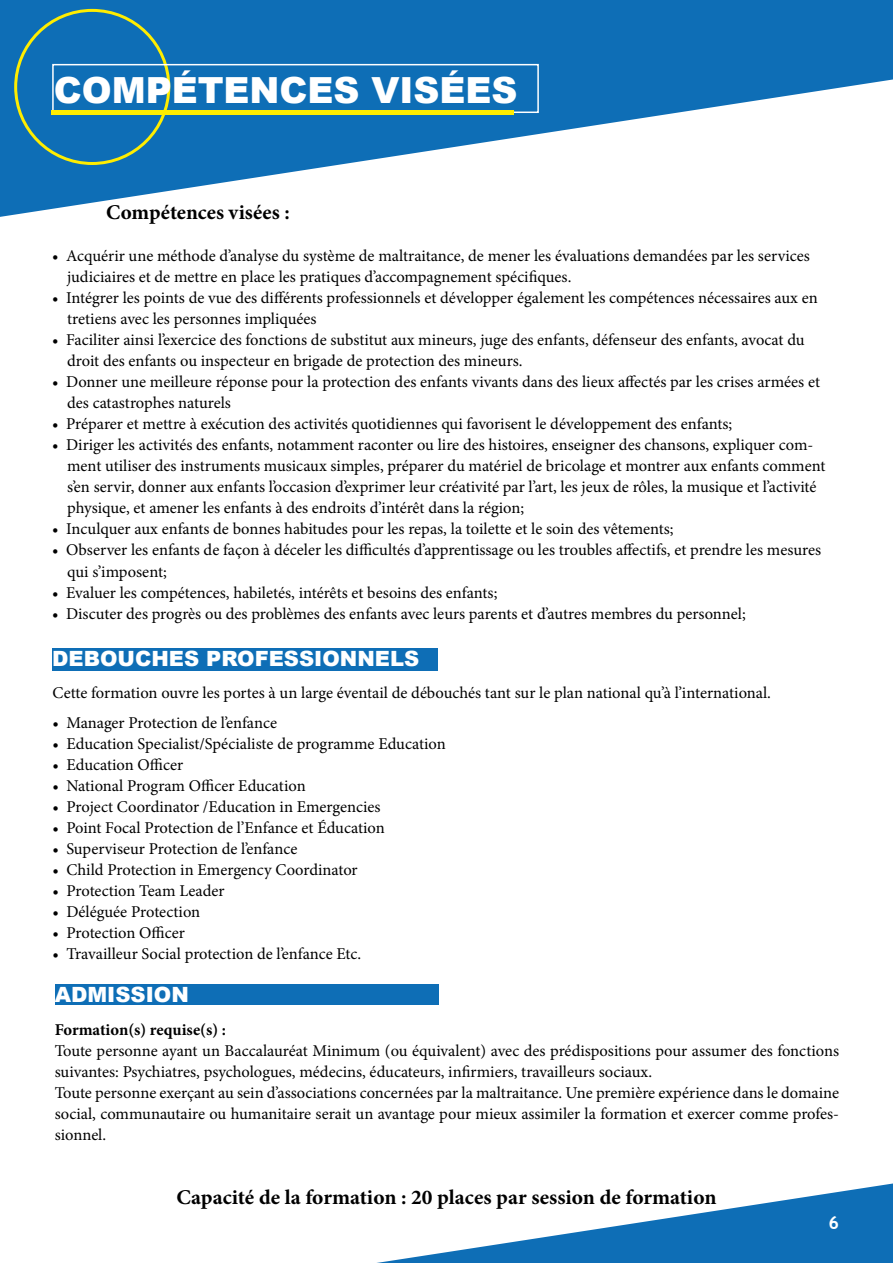
<style>
.page{position:relative;width:893px;height:1263px;background:#fff}
.page>*{position:absolute;margin:0;border:0;box-sizing:border-box;transform-origin:0 0}
.t1{font:900 36px "Arial";color:#fff}
.t2{font:700 21px "Minion Pro";color:#000}
.t3{font:900 21px "Arial";color:#fff}
.t4{font:700 18px "Trebuchet MS";color:#fff}
.t5{font:16.5px/21px "Minion Pro";color:#000}
.t6{font:700 16.5px "Minion Pro";letter-spacing:-.005em;color:#000}
</style>
<div class="page">
<svg style="left:377px;top:1183px;width:516px;height:80px"></svg>
<div style="left:52px;top:648px;width:385px;height:22px;background:#0e6eb6"></div>
<svg style="left:0;top:0;width:893px;height:217px;fill:#0e6eb6"></svg>
<div style="left:55px;top:984px;width:384px;height:20px;background:#0e6eb6"></div>
<div style="left:14px;top:9px;width:156px;height:156px;border:3px solid #ffed00;border-radius:50%"></div>
<div style="left:52px;top:64px;width:487px;height:49px;border:2px solid #fff"></div>
<div style="left:51px;top:110px;width:463px;height:5px;background:#ffed00"></div>
<h1 class="t1" style="left:54px;top:64px;width:465px">COMPÉTENCES VISÉES</h1>
<p class="t2" style="left:106px;top:198px;width:185px">Compétences visées :</p>
<p class="t5" style="left:67px;top:246px;width:744px;text-indent:-15px">• Acquérir une méthode d’analyse du système de maltraitance, de mener les évaluations demandées par les services judiciaires et de mettre en place les pratiques d’accompagnement spécifiques.</p>
<p class="t5" style="left:67px;top:288px;width:752px;text-indent:-15px">• Intégrer les points de vue des différents professionnels et développer également les compétences nécessaires aux en tretiens avec les personnes impliquées</p>
<p class="t5" style="left:67px;top:330px;width:739px;text-indent:-15px">• Faciliter ainsi l’exercice des fonctions de substitut aux mineurs, juge des enfants, défenseur des enfants, avocat du droit des enfants ou inspecteur en brigade de protection des mineurs.</p>
<p class="t5" style="left:67px;top:372px;width:754px;text-indent:-15px">• Donner une meilleure réponse pour la protection des enfants vivants dans des lieux affectés par les crises armées et des catastrophes naturels</p>
<p class="t5" style="left:52px;top:414px;width:682px">• Préparer et mettre à exécution des activités quotidiennes qui favorisent le développement des enfants;</p>
<p class="t5" style="left:67px;top:435px;width:760px;text-indent:-15px">• Diriger les activités des enfants, notamment raconter ou lire des histoires, enseigner des chansons, expliquer com&shy;ment utiliser des instruments musicaux simples, préparer du matériel de bricolage et montrer aux enfants comment s’en servir, donner aux enfants l’occasion d’exprimer leur créativité par l’art, les jeux de rôles, la musique et l’activité physique, et amener les enfants à des endroits d’intérêt dans la région;</p>
<p class="t5" style="left:52px;top:519px;width:623px">• Inculquer aux enfants de bonnes habitudes pour les repas, la toilette et le soin des vêtements;</p>
<p class="t5" style="left:67px;top:540px;width:755px;text-indent:-15px">• Observer les enfants de façon à déceler les difficultés d’apprentissage ou les troubles affectifs, et prendre les mesures qui s’imposent;</p>
<p class="t5" style="left:52px;top:582px;width:447px">• Evaluer les compétences, habiletés, intérêts et besoins des enfants;</p>
<p class="t5" style="left:52px;top:603px;width:695px">• Discuter des progrès ou des problèmes des enfants avec leurs parents et d’autres membres du personnel;</p>
<p class="t3" style="left:52px;top:643px;width:369px">DEBOUCHES PROFESSIONNELS</p>
<p class="t5" style="left:52px;top:682px;width:720px">Cette formation ouvre les portes à un large éventail de débouchés tant sur le plan national qu’à l’international.</p>
<p class="t5" style="left:52px;top:712px;width:226px">• Manager Protection de l’enfance</p>
<p class="t5" style="left:52px;top:733px;width:395px">• Education Specialist/Spécialiste de programme Education</p>
<p class="t5" style="left:52px;top:754px;width:132px">• Education Officer</p>
<p class="t5" style="left:52px;top:775px;width:255px">• National Program Officer Education</p>
<p class="t5" style="left:52px;top:796px;width:330px">• Project Coordinator /Education in Emergencies</p>
<p class="t5" style="left:52px;top:817px;width:334px">• Point Focal Protection de l’Enfance et Éducation</p>
<p class="t5" style="left:52px;top:838px;width:246px">• Superviseur Protection de l’enfance</p>
<p class="t5" style="left:52px;top:859px;width:307px">• Child Protection in Emergency Coordinator</p>
<p class="t5" style="left:52px;top:880px;width:174px">• Protection Team Leader</p>
<p class="t5" style="left:52px;top:901px;width:149px">• Déléguée Protection</p>
<p class="t5" style="left:52px;top:922px;width:134px">• Protection Officer</p>
<p class="t5" style="left:52px;top:943px;width:310px">• Travailleur Social protection de l’enfance Etc.</p>
<p class="t3" style="left:55px;top:979px;width:136px">ADMISSION</p>
<p class="t6" style="left:55px;top:1018px;width:173px">Formation(s) requise(s) :</p>
<p class="t5" style="left:55px;top:1040px;width:786px">Toute personne ayant un Baccalauréat Minimum (ou équivalent) avec des prédispositions pour assumer des fonctions suivantes: Psychiatres, psychologues, médecins, éducateurs, infirmiers, travailleurs sociaux.<br>Toute personne exerçant au sein d’associations concernées par la maltraitance. Une première expérience dans le domaine social, communautaire ou humanitaire serait un avantage pour mieux assimiler la formation et exercer comme profes&shy;sionnel.</p>
<p class="t2" style="left:176px;top:1183px;width:542px">Capacité de la formation : 20 places par session de formation</p>
<p class="t4" style="left:829px;top:1211px;width:12px">6</p>
</div>
